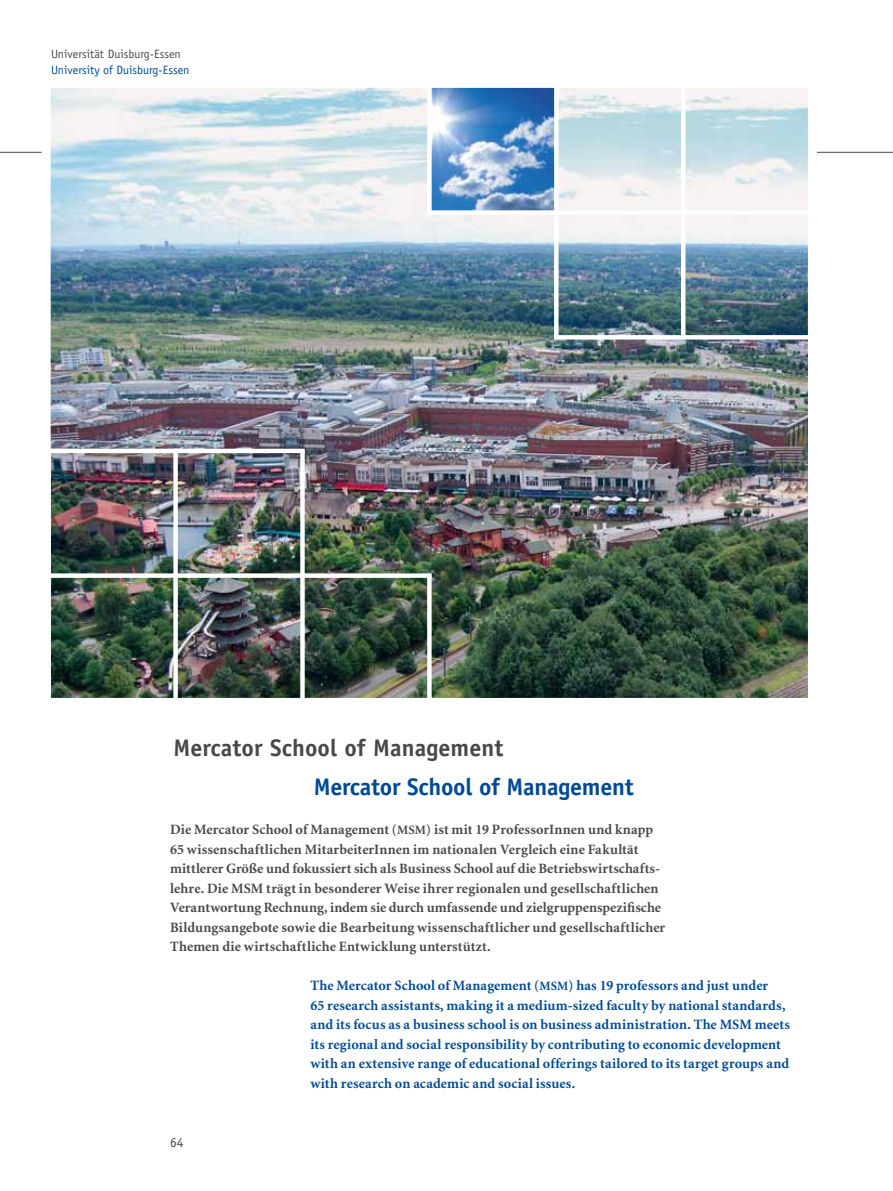
<style>
.page{position:relative;width:893px;height:1191px;background:#fff}
.page>*{position:absolute;margin:0;border:0;box-sizing:border-box;transform-origin:0 0}
.t1{font:700 24px "Officina Sans";letter-spacing:.005em;color:#494948}
.t2{font:700 24px "Officina Sans";letter-spacing:-.01em;color:#004a93}
.t3{font:700 14.25px/19.5px "Minion";letter-spacing:.01em;color:#494948}
.t4{font:700 14.25px/19.5px "Minion";letter-spacing:.01em;color:#004a93}
.t5{font:13.5px "Officina Sans";color:#494948}
.t6{font:12px "Officina Sans";color:#004a93}
.t7{font:12px "Officina Sans";color:#494948}
.s1{font-size:12.75px}
</style>
<div class="page">
<hr style="left:0;top:152px;width:893px;height:1px;background:#494948">
<img style="left:37px;top:87px;width:784px;height:611px">
<img style="left:432px;top:88px;width:122px;height:122px">
<div style="left:427px;top:83px;width:132px;height:5px;background:#fff"></div>
<div style="left:554px;top:83px;width:131px;height:5px;background:#fff"></div>
<div style="left:681px;top:83px;width:131px;height:5px;background:#fff"></div>
<div style="left:427px;top:210px;width:132px;height:5px;background:#fff"></div>
<div style="left:554px;top:210px;width:131px;height:5px;background:#fff"></div>
<div style="left:681px;top:210px;width:131px;height:5px;background:#fff"></div>
<div style="left:0;top:467px;width:51px;height:5px;background:#fff"></div>
<svg style="left:685px;top:335px;width:127px;height:4px"></svg>
<svg style="left:554px;top:335px;width:131px;height:4px"></svg>
<div style="left:0;top:553px;width:51px;height:5px;background:#fff"></div>
<div style="left:46px;top:573px;width:132px;height:5px;background:#fff"></div>
<hr style="left:46px;top:449px;width:132px;height:4px;background:#fff">
<div style="left:173px;top:573px;width:132px;height:5px;background:#fff"></div>
<hr style="left:173px;top:449px;width:132px;height:4px;background:#fff">
<div style="left:300px;top:573px;width:132px;height:5px;background:#fff"></div>
<hr style="left:0;top:678px;width:51px;height:4px;background:#fff">
<div style="left:46px;top:451px;width:5px;height:124px;background:#fff"></div>
<div style="left:46px;top:575px;width:5px;height:125px;background:#fff"></div>
<div style="left:427px;top:88px;width:5px;height:124px;background:#fff"></div>
<div style="left:173px;top:575px;width:5px;height:125px;background:#fff"></div>
<div style="left:173px;top:451px;width:5px;height:124px;background:#fff"></div>
<div style="left:554px;top:88px;width:5px;height:124px;background:#fff"></div>
<div style="left:300px;top:575px;width:5px;height:125px;background:#fff"></div>
<div style="left:300px;top:451px;width:5px;height:124px;background:#fff"></div>
<div style="left:427px;top:575px;width:5px;height:125px;background:#fff"></div>
<hr style="left:681px;top:88px;width:4px;height:124px;background:#fff">
<hr style="left:681px;top:212px;width:4px;height:125px;background:#fff">
<hr style="left:554px;top:212px;width:4px;height:125px;background:#fff">
<hr style="left:808px;top:88px;width:4px;height:124px;background:#fff">
<hr style="left:808px;top:212px;width:4px;height:125px;background:#fff">
<p class="t7" style="left:51px;top:47px;width:131px">Universität Duisburg-Essen</p>
<p class="t6" style="left:51px;top:62px;width:140px">University of Duisburg-Essen</p>
<h1 class="t1" style="left:173px;top:733px;width:332px">Mercator School of Management</h1>
<h1 class="t2" style="left:314px;top:772px;width:321px">Mercator School of Management</h1>
<p class="t3" style="left:170px;top:820px;width:497px">Die Mercator School of Management (<span class="s1">MSM</span>) ist mit 19 ProfessorInnen und knapp 65 wissenschaftlichen MitarbeiterInnen im nationalen Vergleich eine Fakultät mittlerer Größe und fokussiert sich als Business School auf die Betriebswirtschafts&shy;lehre. Die MSM trägt in besonderer Weise ihrer regionalen und gesellschaftlichen Verantwortung Rechnung, indem sie durch umfassende und zielgruppenspezifische Bildungsangebote sowie die Bearbeitung wissenschaftlicher und gesellschaftlicher Themen die wirtschaftliche Entwicklung unterstützt.</p>
<p class="t4" style="left:310px;top:976px;width:481px">The Mercator School of Management (<span class="s1">MSM</span>) has 19 professors and just under<br>65 research assistants, making it a medium-sized faculty by national standards, and its focus as a business school is on business administration. The MSM meets its regional and social responsibility by contributing to economic development with an extensive range of educational offerings tailored to its target groups and with research on academic and social issues.</p>
<p class="t5" style="left:170px;top:1134px;width:15px">64</p>
</div>
